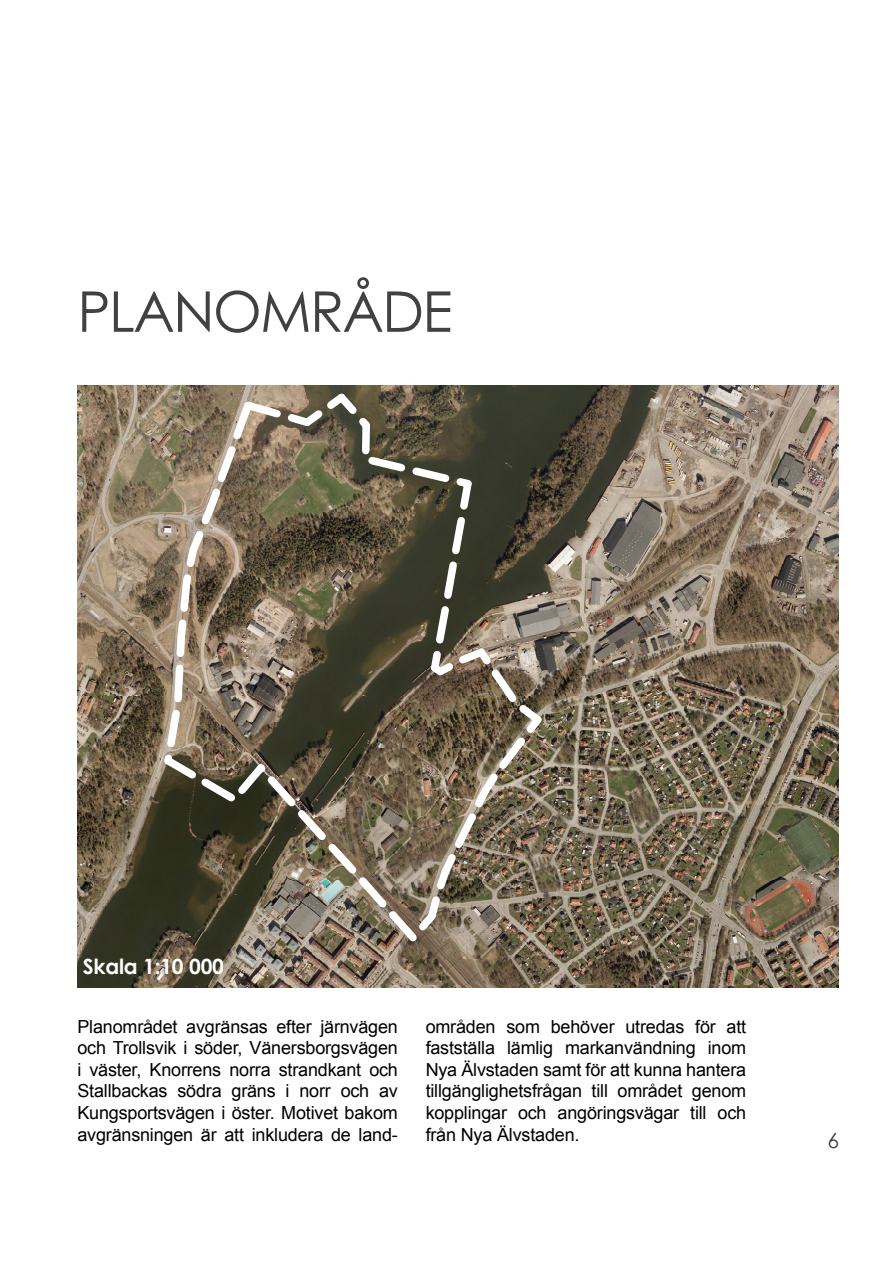
<style>
.page{position:relative;width:893px;height:1263px;background:#fff}
.page>*{position:absolute;margin:0;border:0;box-sizing:border-box;transform-origin:0 0}
.t1{font:56.1px "Century Gothic";letter-spacing:-.03em;color:#414042}
.t2{font:700 21px "Century Gothic";letter-spacing:-.01em;color:#fff}
.t3{font:21px "Century Gothic";color:#414042}
.t4{font:18px/21.6px "Arial";letter-spacing:-.01em;color:#000;text-align:justify}
</style>
<div class="page">
<img style="left:77px;top:385px;width:762px;height:602px">
<h1 class="t1" style="left:77px;top:272px;width:377px">PLANOMRÅDE</h1>
<p class="t2" style="left:83px;top:950px;width:143px">Skala 1:10 000</p>
<p class="t4" style="left:77px;top:1016px;width:322px">Planområdet avgränsas efter järnvägen och Trollsvik i söder, Vänersborgsvägen i väster, Knorrens norra strandkant och Stallbackas södra gräns i norr och av Kungsportsvägen i öster. Motivet bakom avgränsningen är att inkludera de land-</p>
<p class="t4" style="left:426px;top:1016px;width:322px">områden som behöver utredas för att fastställa lämlig markanvändning inom Nya Älvstaden samt för att kunna hantera tillgänglighetsfrågan till området genom kopplingar och angöringsvägar till och från Nya Älvstaden.</p>
<p class="t3" style="left:827px;top:1126px;width:13px">6</p>
</div>
